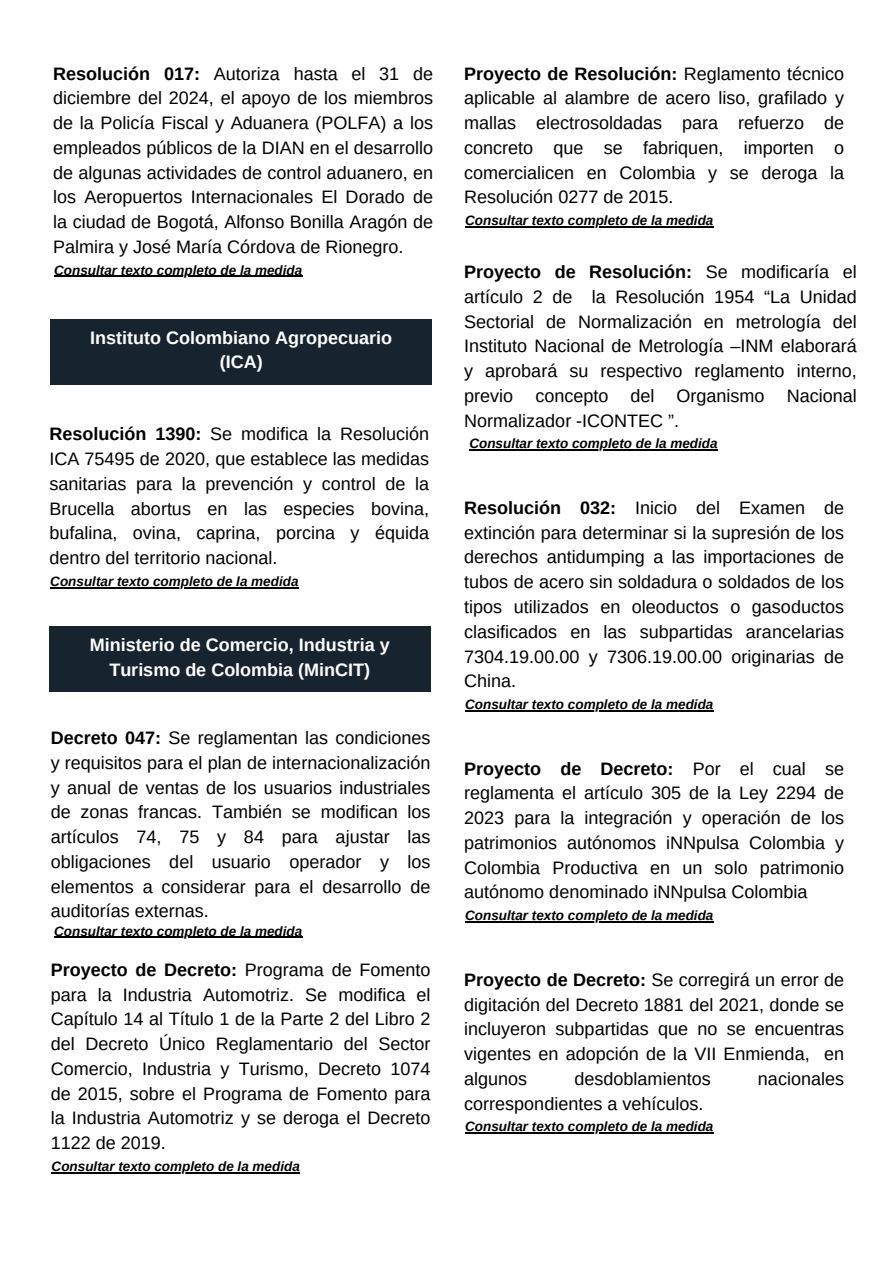
<style>
.page{position:relative;width:894px;height:1264px;background:#fff}
.page>*{position:absolute;margin:0;border:0;box-sizing:border-box;transform-origin:0 0}
.t1{font:18px/24.8px "Arimo";color:#000;text-align:justify}
.t2{font:700 18px/24.8px "Arimo";color:#fff;text-align:center}
.t3{font:italic 700 13.5px "Arimo";color:#000}
.s1{font-weight:700}
</style>
<div class="page">
<hr style="left:52px;top:1172px;width:248px;height:1px;background:#000">
<div style="left:49px;top:626px;width:381px;height:66px;background:#172430"></div>
<hr style="left:465px;top:710px;width:248px;height:1px;background:#000">
<hr style="left:54px;top:936px;width:248px;height:1px;background:#000">
<hr style="left:465px;top:226px;width:248px;height:1px;background:#000">
<hr style="left:469px;top:449px;width:248px;height:1px;background:#000">
<hr style="left:465px;top:921px;width:248px;height:1px;background:#000">
<hr style="left:465px;top:1132px;width:248px;height:1px;background:#000">
<hr style="left:50px;top:587px;width:249px;height:1px;background:#000">
<div style="left:51px;top:319px;width:380px;height:65px;background:#172430"></div>
<hr style="left:54px;top:276px;width:248px;height:1px;background:#000">
<p class="t1" style="left:53px;top:61px;width:381px"><span class="s1">Resolución 017:</span> Autoriza hasta el 31 de diciembre del 2024, el apoyo de los miembros de la Policía Fiscal y Aduanera (POLFA) a los empleados públicos de la DIAN en el desarrollo de algunas actividades de control aduanero, en los Aeropuertos Internacionales El Dorado de la ciudad de Bogotá, Alfonso Bonilla Aragón de Palmira y José María Córdova de Rionegro.</p>
<p class="t3" style="left:54px;top:262px;width:250px">Consultar texto completo de la medida</p>
<p class="t2" style="left:90px;top:325px;width:303px">Instituto Colombiano Agropecuario (ICA)</p>
<p class="t1" style="left:49px;top:422px;width:381px"><span class="s1">Resolución 1390:</span> Se modifica la Resolución ICA 75495 de 2020, que establece las medidas sanitarias para la prevención y control de la Brucella abortus en las especies bovina, bufalina, ovina, caprina, porcina y équida dentro del territorio nacional.</p>
<p class="t3" style="left:50px;top:574px;width:250px">Consultar texto completo de la medida</p>
<p class="t2" style="left:90px;top:632px;width:301px">Ministerio de Comercio, Industria y<br>Turismo de Colombia (MinCIT)</p>
<p class="t1" style="left:51px;top:725px;width:381px"><span class="s1">Decreto 047:</span> Se reglamentan las condiciones y requisitos para el plan de internacionalización y anual de ventas de los usuarios industriales de zonas francas. También se modifican los artículos 74, 75 y 84 para ajustar las obligaciones del usuario operador y los elementos a considerar para el desarrollo de auditorías externas.</p>
<p class="t3" style="left:54px;top:923px;width:250px">Consultar texto completo de la medida</p>
<p class="t1" style="left:51px;top:957px;width:381px"><span class="s1">Proyecto de Decreto:</span> Programa de Fomento para la Industria Automotriz. Se modifica el Capítulo 14 al Título 1 de la Parte 2 del Libro 2 del Decreto Único Reglamentario del Sector Comercio, Industria y Turismo, Decreto 1074 de 2015, sobre el Programa de Fomento para la Industria Automotriz y se deroga el Decreto 1122 de 2019.</p>
<p class="t3" style="left:52px;top:1158px;width:250px">Consultar texto completo de la medida</p>
<p class="t1" style="left:464px;top:61px;width:381px"><span class="s1">Proyecto de Resolución:</span> Reglamento técnico aplicable al alambre de acero liso, grafilado y mallas electrosoldadas para refuerzo de concreto que se fabriquen, importen o comercialicen en Colombia y se deroga la Resolución 0277 de 2015.</p>
<p class="t3" style="left:465px;top:213px;width:250px">Consultar texto completo de la medida</p>
<p class="t1" style="left:464px;top:259px;width:394px"><span class="s1">Proyecto de Resolución:</span> Se modificaría el artículo 2 de la Resolución 1954 “La Unidad Sectorial de Normalización en metrología del Instituto Nacional de Metrología –INM elaborará y aprobará su respectivo reglamento interno, previo concepto del Organismo Nacional Normalizador -ICONTEC ”.</p>
<p class="t3" style="left:469px;top:436px;width:250px">Consultar texto completo de la medida</p>
<p class="t1" style="left:464px;top:495px;width:381px"><span class="s1">Resolución 032:</span> Inicio del Examen de extinción para determinar si la supresión de los derechos antidumping a las importaciones de tubos de acero sin soldadura o soldados de los tipos utilizados en oleoductos o gasoductos clasificados en las subpartidas arancelarias 7304.19.00.00 y 7306.19.00.00 originarias de China.</p>
<p class="t3" style="left:465px;top:697px;width:250px">Consultar texto completo de la medida</p>
<p class="t1" style="left:464px;top:756px;width:381px"><span class="s1">Proyecto de Decreto:</span> Por el cual se reglamenta el artículo 305 de la Ley 2294 de 2023 para la integración y operación de los patrimonios autónomos iNNpulsa Colombia y Colombia Productiva en un solo patrimonio autónomo denominado iNNpulsa Colombia</p>
<p class="t3" style="left:465px;top:908px;width:250px">Consultar texto completo de la medida</p>
<p class="t1" style="left:464px;top:967px;width:381px"><span class="s1">Proyecto de Decreto:</span> Se corregirá un error de digitación del Decreto 1881 del 2021, donde se incluyeron subpartidas que no se encuentras vigentes en adopción de la VII Enmienda, en algunos</p>
<p class="t1" style="left:574px;top:1066px;width:138px">desdoblamientos</p>
<p class="t1" style="left:757px;top:1066px;width:88px">nacionales</p>
<p class="t1" style="left:464px;top:1090px;width:241px">correspondientes a vehículos.</p>
<p class="t3" style="left:465px;top:1119px;width:250px">Consultar texto completo de la medida</p>
</div>
